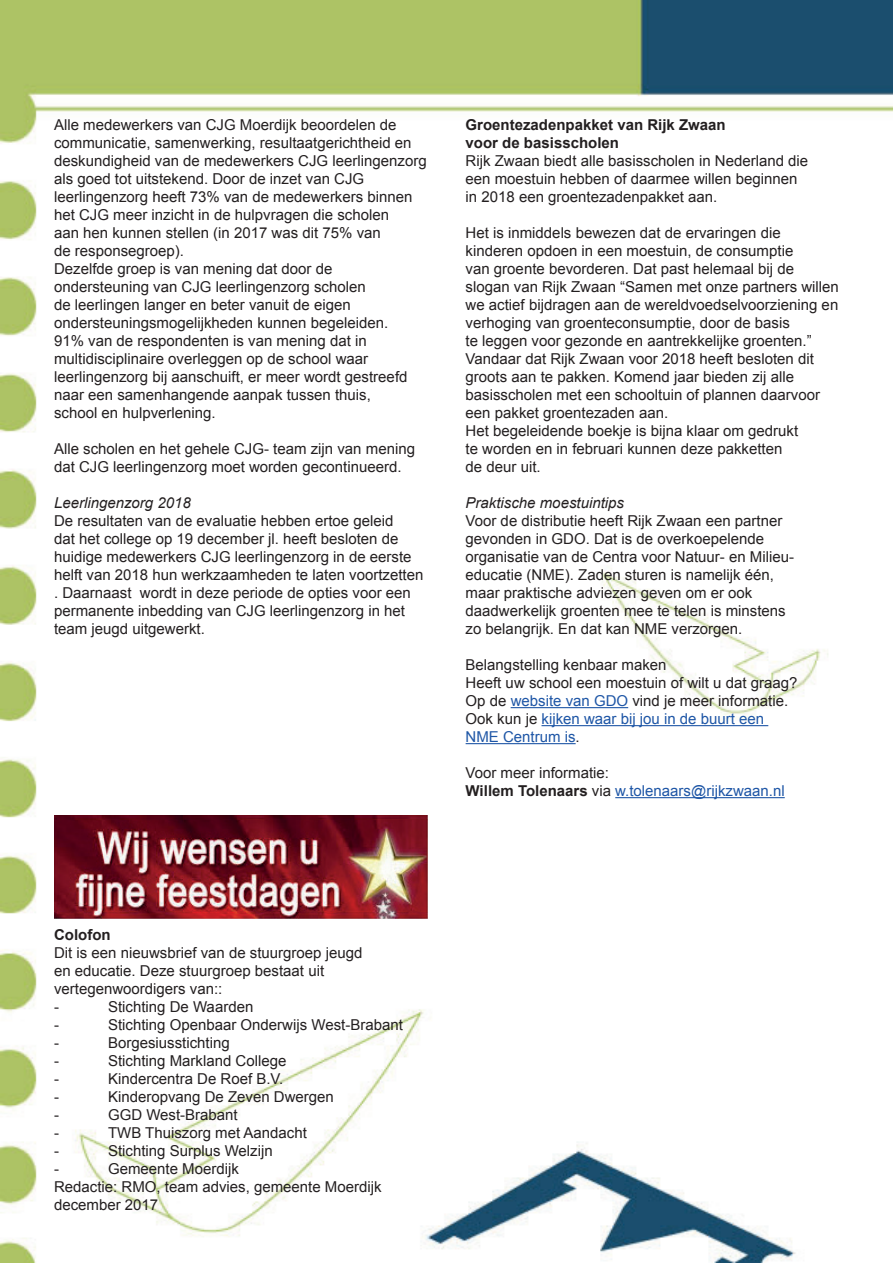
<style>
.page{position:relative;width:893px;height:1263px;background:#fff}
.page>*{position:absolute;margin:0;border:0;box-sizing:border-box;transform-origin:0 0}
.t1{font:15px/18px "Arial";color:#231f20}
.t2{font:15px/18px "Arial";color:#1e56a6}
.t3{font:700 15px/18px "Arial";color:#231f20}
.t4{font:italic 15px "Arial";color:#231f20}
.s1{color:#1e56a6}
.s2{color:#231f20}
.s3{font-weight:700;color:#231f20}
</style>
<div class="page">
<img style="left:0;top:1px;width:893px;height:1261px">
<hr style="left:511px;top:707px;width:117px;height:1px;background:#1e56a6">
<hr style="left:541px;top:725px;width:227px;height:1px;background:#1e56a6">
<hr style="left:466px;top:743px;width:110px;height:1px;background:#1e56a6">
<hr style="left:615px;top:797px;width:170px;height:1px;background:#1e56a6">
<img style="left:54px;top:815px;width:373px;height:103px">
<p class="t1" style="left:54px;top:116px;width:374px">Alle medewerkers van CJG Moerdijk beoordelen de communicatie, samenwerking, resultaatgerichtheid en deskundigheid van de medewerkers CJG leerlingenzorg als goed tot uitstekend. Door de inzet van CJG leerlingenzorg heeft 73% van de medewerkers binnen het CJG meer inzicht in de hulpvragen die scholen<br>aan hen kunnen stellen (in 2017 was dit 75% van<br>de responsegroep).<br>Dezelfde groep is van mening dat door de ondersteuning van CJG leerlingenzorg scholen<br>de leerlingen langer en beter vanuit de eigen ondersteuningsmogelijkheden kunnen begeleiden.<br>91% van de respondenten is van mening dat in multidisciplinaire overleggen op de school waar leerlingenzorg bij aanschuift, er meer wordt gestreefd naar een samenhangende aanpak tussen thuis,<br>school en hulpverlening.</p>
<p class="t1" style="left:54px;top:440px;width:362px">Alle scholen en het gehele CJG- team zijn van mening dat CJG leerlingenzorg moet worden gecontinueerd.</p>
<p class="t4" style="left:54px;top:493px;width:138px">Leerlingenzorg 2018</p>
<p class="t1" style="left:54px;top:512px;width:371px">De resultaten van de evaluatie hebben ertoe geleid<br>dat het college op 19 december jl. heeft besloten de huidige medewerkers CJG leerlingenzorg in de eerste helft van 2018 hun werkzaamheden te laten voortzetten . Daarnaast wordt in deze periode de opties voor een permanente inbedding van CJG leerlingenzorg in het team jeugd uitgewerkt.</p>
<p class="t3" style="left:466px;top:116px;width:262px">Groentezadenpakket van Rijk Zwaan voor de basisscholen</p>
<p class="t1" style="left:466px;top:152px;width:344px">Rijk Zwaan biedt alle basisscholen in Nederland die een moestuin hebben of daarmee willen beginnen in 2018 een groentezadenpakket aan.</p>
<p class="t1" style="left:466px;top:224px;width:375px">Het is inmiddels bewezen dat de ervaringen die kinderen opdoen in een moestuin, de consumptie<br>van groente bevorderen. Dat past helemaal bij de slogan van Rijk Zwaan “Samen met onze partners willen we actief bijdragen aan de wereldvoedselvoorziening en verhoging van groenteconsumptie, door de basis<br>te leggen voor gezonde en aantrekkelijke groenten.” Vandaar dat Rijk Zwaan voor 2018 heeft besloten dit groots aan te pakken. Komend jaar bieden zij alle basisscholen met een schooltuin of plannen daarvoor een pakket groentezaden aan.<br>Het begeleidende boekje is bijna klaar om gedrukt<br>te worden en in februari kunnen deze pakketten<br>de deur uit.</p>
<p class="t4" style="left:466px;top:493px;width:160px">Praktische moestuintips</p>
<p class="t1" style="left:466px;top:512px;width:330px">Voor de distributie heeft Rijk Zwaan een partner gevonden in GDO. Dat is de overkoepelende organisatie van de Centra voor Natuur- en Milieu&shy;educatie (NME). Zaden sturen is namelijk één, maar praktische adviezen geven om er ook daadwerkelijk groenten mee te telen is minstens zo belangrijk. En dat kan NME verzorgen.</p>
<p class="t1" style="left:466px;top:656px;width:333px">Belangstelling kenbaar maken<br>Heeft uw school een moestuin of wilt u dat graag?<br>Op de <span class="s1">website van GDO</span> vind je meer informatie.<br>Ook kun je <span class="s1">kijken waar bij jou in de buurt een NME Centrum is</span>.</p>
<p class="t2" style="left:466px;top:764px;width:321px"><span class="s2">Voor meer informatie:<br></span><span class="s3">Willem Tolenaars</span> <span class="s2">via</span> w.tolenaars@rijkzwaan.nl</p>
<p class="t3" style="left:54px;top:926px;width:58px">Colofon</p>
<p class="t1" style="left:54px;top:944px;width:310px">Dit is een nieuwsbrief van de stuurgroep jeugd en educatie. Deze stuurgroep bestaat uit vertegenwoordigers van::<br>-</p>
<p class="t1" style="left:108px;top:998px;width:147px">Stichting De Waarden</p>
<p class="t1" style="left:54px;top:1016px;width:6px">-</p>
<p class="t1" style="left:108px;top:1016px;width:296px">Stichting Openbaar Onderwijs West-Brabant</p>
<p class="t1" style="left:54px;top:1034px;width:6px">-</p>
<p class="t1" style="left:108px;top:1034px;width:123px">Borgesiusstichting</p>
<p class="t1" style="left:54px;top:1052px;width:6px">-</p>
<p class="t1" style="left:108px;top:1052px;width:180px">Stichting Markland College</p>
<p class="t1" style="left:54px;top:1070px;width:6px">-</p>
<p class="t1" style="left:108px;top:1070px;width:177px">Kindercentra De Roef B.V.</p>
<p class="t1" style="left:54px;top:1088px;width:6px">-</p>
<p class="t1" style="left:108px;top:1088px;width:227px">Kinderopvang De Zeven Dwergen</p>
<p class="t1" style="left:54px;top:1106px;width:6px">-</p>
<p class="t1" style="left:108px;top:1106px;width:131px">GGD West-Brabant</p>
<p class="t1" style="left:54px;top:1124px;width:6px">-</p>
<p class="t1" style="left:108px;top:1124px;width:200px">TWB Thuiszorg met Aandacht</p>
<p class="t1" style="left:54px;top:1142px;width:6px">-</p>
<p class="t1" style="left:108px;top:1142px;width:166px">Stichting Surplus Welzijn</p>
<p class="t1" style="left:54px;top:1160px;width:6px">-</p>
<p class="t1" style="left:54px;top:1160px;width:329px;text-indent:54px">Gemeente Moerdijk<br>Redactie: RMO, team advies, gemeente Moerdijk december 2017</p>
</div>
